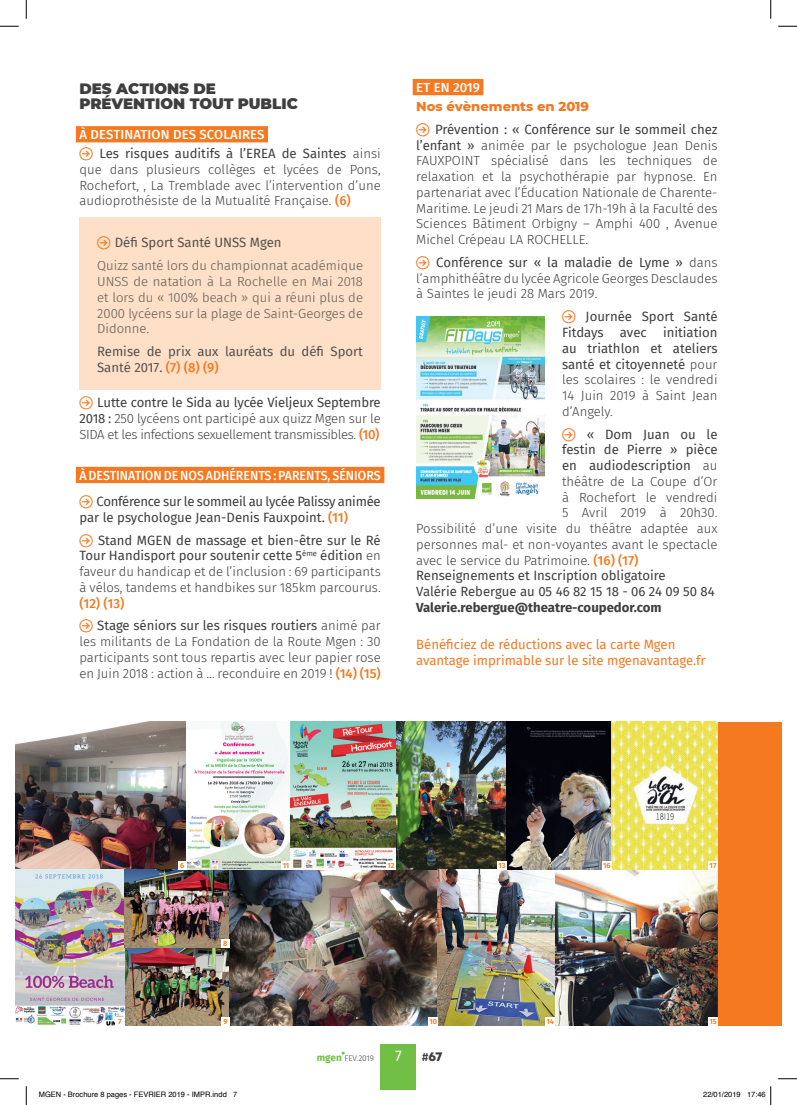
<style>
.page{position:relative;width:797px;height:1105px;background:#fff}
.page>*{position:absolute;margin:0;border:0;box-sizing:border-box;transform-origin:0 0}
.t1{font:900 15px/15px "Montserrat";color:#3e3e3f}
.t2{font:15px "Fira Sans";color:#fff}
.t3{font:300 13.12px/15.8px "Fira Sans";color:#3e3e3f;text-align:justify}
.t4{font:13.12px/15.8px "Fira Sans";color:#3e3e3f}
.t5{font:500 13.12px/26.4px "Fira Sans";color:#fff;scale:.94 1}
.t6{font:13.12px/15.8px "Fira Sans";color:#f47921}
.t7{font:700 13.12px "Fira Sans";color:#3e3e3f}
.t8{font:800 13.12px "Montserrat";color:#f47921}
.t9{font:500 13.12px "Fira Sans";color:#fff}
.t10{font:12.88px "Mont Heavy DEMO";color:#3e3e3f}
.t11{font:300 8.12px "Fira Sans";color:#3e3e3f}
.t12{font:7.5px "Helvetica";color:#000}
.t13{font:600 7.38px "Fira Sans";color:#f47921}
.s1{font-weight:500;color:#fff}
.s2{font-family:"Arrowstfb";color:#f47921}
.s3{font-weight:300}
.s4{font-weight:500;color:#f47921}
.s5{font-family:"Arrowstfb";font-weight:400;color:#f47921}
.s6{font-weight:400}
.s7{font-weight:400;color:#3e3e3f}
.s8{font-weight:700;font-size:10px;color:#71bf44}
.s9{font-family:"Fira Sans";font-weight:500;font-size:11.62px}
</style>
<div class="page">
<div style="left:712px;top:722px;width:69px;height:303px;background:#f47921"></div>
<img style="left:717px;top:722px;width:1px;height:139px">
<div style="left:76px;top:126px;width:192px;height:16px;background:#f47921"></div>
<div style="left:76px;top:467px;width:308px;height:16px;background:#f47921"></div>
<div style="left:79px;top:217px;width:302px;height:173px;background:#fde0c7"></div>
<div style="left:412px;top:79px;width:71px;height:16px;background:#f47921"></div>
<img style="left:16px;top:721px;width:701px;height:304px">
<div style="left:178px;top:861px;width:8px;height:9px;background:#fff"></div>
<div style="left:116px;top:1017px;width:8px;height:8px;background:#fff"></div>
<div style="left:221px;top:939px;width:9px;height:8px;background:#fff"></div>
<div style="left:221px;top:1017px;width:9px;height:8px;background:#fff"></div>
<div style="left:428px;top:1017px;width:10px;height:8px;background:#fff"></div>
<div style="left:281px;top:861px;width:9px;height:9px;background:#fff"></div>
<div style="left:386px;top:861px;width:9px;height:9px;background:#fff"></div>
<div style="left:497px;top:861px;width:9px;height:9px;background:#fff"></div>
<div style="left:545px;top:1017px;width:9px;height:8px;background:#fff"></div>
<div style="left:708px;top:1017px;width:9px;height:8px;background:#fff"></div>
<div style="left:602px;top:861px;width:9px;height:9px;background:#fff"></div>
<div style="left:708px;top:861px;width:9px;height:9px;background:#fff"></div>
<img style="left:416px;top:316px;width:128px;height:182px">
<div style="left:381px;top:1044px;width:35px;height:45px;background:#71bf44"></div>
<svg style="left:341px;top:1051px;width:4px;height:4px"></svg>
<svg style="left:0;top:25px;width:19px;height:2px"></svg>
<svg style="left:778px;top:25px;width:19px;height:2px"></svg>
<svg style="left:0;top:1078px;width:19px;height:1px"></svg>
<svg style="left:778px;top:1078px;width:19px;height:1px"></svg>
<svg style="left:25px;top:0;width:2px;height:19px"></svg>
<svg style="left:25px;top:1086px;width:2px;height:19px"></svg>
<svg style="left:770px;top:0;width:1px;height:19px"></svg>
<svg style="left:770px;top:1086px;width:1px;height:19px"></svg>
<p class="t1" style="left:79px;top:80px;width:220px">DES ACTIONS DE<br>PRÉVENTION TOUT PUBLIC</p>
<p class="t4" style="left:79px;top:124px;width:303px;line-height:19.2px"><span class="s1">À DESTINATION DES SCOLAIRES<br></span><span class="s2">N</span> Les risques auditifs à l’EREA de Saintes <span class="s3">ainsi</span></p>
<p class="t3" style="left:79px;top:161px;width:303px">que dans plusieurs collèges et lycées de Pons, Rochefort, , La Tremblade avec l’intervention d’une audioprothésiste de la Mutualité Française. <span class="s4">(6)</span></p>
<p class="t3" style="left:97px;top:231px;width:267px;line-height:22.9px"><span class="s5">N</span> <span class="s6">Défi Sport Santé UNSS Mgen<br></span>Quizz santé lors du championnat académique</p>
<p class="t3" style="left:97px;top:274px;width:267px">UNSS de natation à La Rochelle en Mai 2018 et lors du « 100% beach » qui a réuni plus de 2000 lycéens sur la plage de Saint-Georges de Didonne.</p>
<p class="t4" style="left:97px;top:343px;width:267px">Remise de prix aux lauréats du défi Sport<br>Santé 2017. <span class="s4">(7) (8) (9)</span></p>
<p class="t3" style="left:79px;top:395px;width:303px"><span class="s5">N</span> <span class="s6">Lutte contre le Sida au lycée Vieljeux Septembre 2018 :</span> 250 lycéens ont participé aux quizz Mgen sur le SIDA et les infections sexuellement transmissibles. <span class="s4">(10)</span></p>
<p class="t5" style="left:79px;top:461px;width:322px">À DESTINATION DE NOS ADHÉRENTS : PARENTS, SÉNIORS<br><span class="s5">N</span> <span class="s7">Conférence sur le sommeil au lycée Palissy animée</span></p>
<p class="t4" style="left:79px;top:505px;width:303px;line-height:22.9px">par le psychologue Jean-Denis Fauxpoint. <span class="s4">(11)<br></span><span class="s2">N</span> Stand MGEN de massage et bien-être sur le Ré</p>
<p class="t3" style="left:79px;top:548px;width:303px"><span class="s6">Tour Handisport pour soutenir cette 5</span><sup>éme</sup> <span class="s6">édition</span> en faveur du handicap et de l’inclusion : 69 participants à vélos, tandems et handbikes sur 185km parcourus.</p>
<p class="t4" style="left:79px;top:591px;width:303px;line-height:22.9px"><span class="s4">(12) (13)<br></span><span class="s2">N</span> Stage séniors sur les risques routiers <span class="s3">animé par</span></p>
<p class="t3" style="left:79px;top:634px;width:303px">les militants de La Fondation de la Route Mgen : 30 participants sont tous repartis avec leur papier rose en Juin 2018 : action à … reconduire en 2019 ! <span class="s4">(14) (15)</span></p>
<p class="t9" style="left:416px;top:77px;width:65px">ET EN 2019</p>
<p class="t8" style="left:416px;top:97px;width:174px">Nos évènements en 2019</p>
<p class="t3" style="left:416px;top:121px;width:303px"><span class="s5">N</span> <span class="s6">Prévention : « Conférence sur le sommeil chez l’enfant »</span> animée par le psychologue Jean Denis FAUXPOINT spécialisé dans les techniques de relaxation et la psychothérapie par hypnose. En partenariat avec l’Éducation Nationale de Charente-Maritime. Le jeudi 21 Mars de 17h-19h à la Faculté des Sciences Bâtiment Orbigny – Amphi 400 , Avenue Michel Crépeau LA ROCHELLE.</p>
<p class="t3" style="left:416px;top:254px;width:303px"><span class="s5">N</span> <span class="s6">Conférence sur « la maladie de Lyme »</span> dans l’amphithéâtre du lycée Agricole Georges Desclaudes à Saintes le jeudi 28 Mars 2019.</p>
<p class="t4" style="left:562px;top:308px;width:157px;text-align:justify"><span class="s2">N</span> Journée Sport Santé Fitdays avec initiation au triathlon et ateliers santé et citoyenneté <span class="s3">pour les scolaires : le vendredi 14 Juin 2019 à Saint Jean d’Angely.</span></p>
<p class="t4" style="left:562px;top:426px;width:157px"><span class="s2">N</span> « Dom Juan ou le</p>
<p class="t4" style="left:562px;top:442px;width:157px">festin de Pierre » pièce</p>
<p class="t4" style="left:562px;top:457px;width:157px">en audiodescription <span class="s3">au</span></p>
<p class="t3" style="left:562px;top:473px;width:157px">théâtre de La Coupe d’Or</p>
<p class="t3" style="left:562px;top:489px;width:157px">à Rochefort le vendredi</p>
<p class="t3" style="left:562px;top:505px;width:157px">5 Avril 2019 à 20h30.</p>
<p class="t3" style="left:416px;top:521px;width:303px">Possibilité d’une visite du théâtre adaptée aux</p>
<p class="t3" style="left:416px;top:536px;width:303px">personnes mal- et non-voyantes avant le spectacle</p>
<p class="t3" style="left:416px;top:552px;width:224px">avec le service du Patrimoine. <span class="s4">(16) (17)</span></p>
<p class="t4" style="left:416px;top:568px;width:251px">Renseignements et Inscription obligatoire</p>
<p class="t4" style="left:416px;top:583px;width:300px">Valérie Rebergue au 05 46 82 15 18 - 06 24 09 50 84</p>
<p class="t7" style="left:416px;top:596px;width:247px">Valerie.rebergue@theatre-coupedor.com</p>
<p class="t6" style="left:416px;top:636px;width:291px">Bénéficiez de réductions avec la carte Mgen avantage imprimable sur le site mgenavantage.fr</p>
<p class="t13" style="left:118px;top:1015px;width:5px">7</p>
<p class="t13" style="left:180px;top:859px;width:6px">6</p>
<p class="t13" style="left:223px;top:937px;width:6px">8</p>
<p class="t13" style="left:283px;top:859px;width:8px">11</p>
<p class="t13" style="left:387px;top:859px;width:9px">12</p>
<p class="t13" style="left:498px;top:859px;width:9px">13</p>
<p class="t13" style="left:223px;top:1015px;width:6px">9</p>
<p class="t13" style="left:429px;top:1015px;width:9px">10</p>
<p class="t11" style="left:317px;top:1052px;width:59px"><span class="s8">mgen</span> FEV.2019</p>
<p class="t2" style="left:395px;top:1044px;width:8px">7</p>
<p class="t10" style="left:422px;top:1049px;width:22px"><span class="s9">#</span>67</p>
<p class="t13" style="left:603px;top:859px;width:9px">16</p>
<p class="t13" style="left:709px;top:859px;width:8px">17</p>
<p class="t13" style="left:546px;top:1015px;width:9px">14</p>
<p class="t13" style="left:709px;top:1015px;width:9px">15</p>
<p class="t12" style="left:39px;top:1089px;width:200px">MGEN - Brochure 8 pages - FEVRIER 2019 - IMPR.indd 7</p>
<p class="t12" style="left:703px;top:1089px;width:64px">22/01/2019 17:46</p>
</div>
